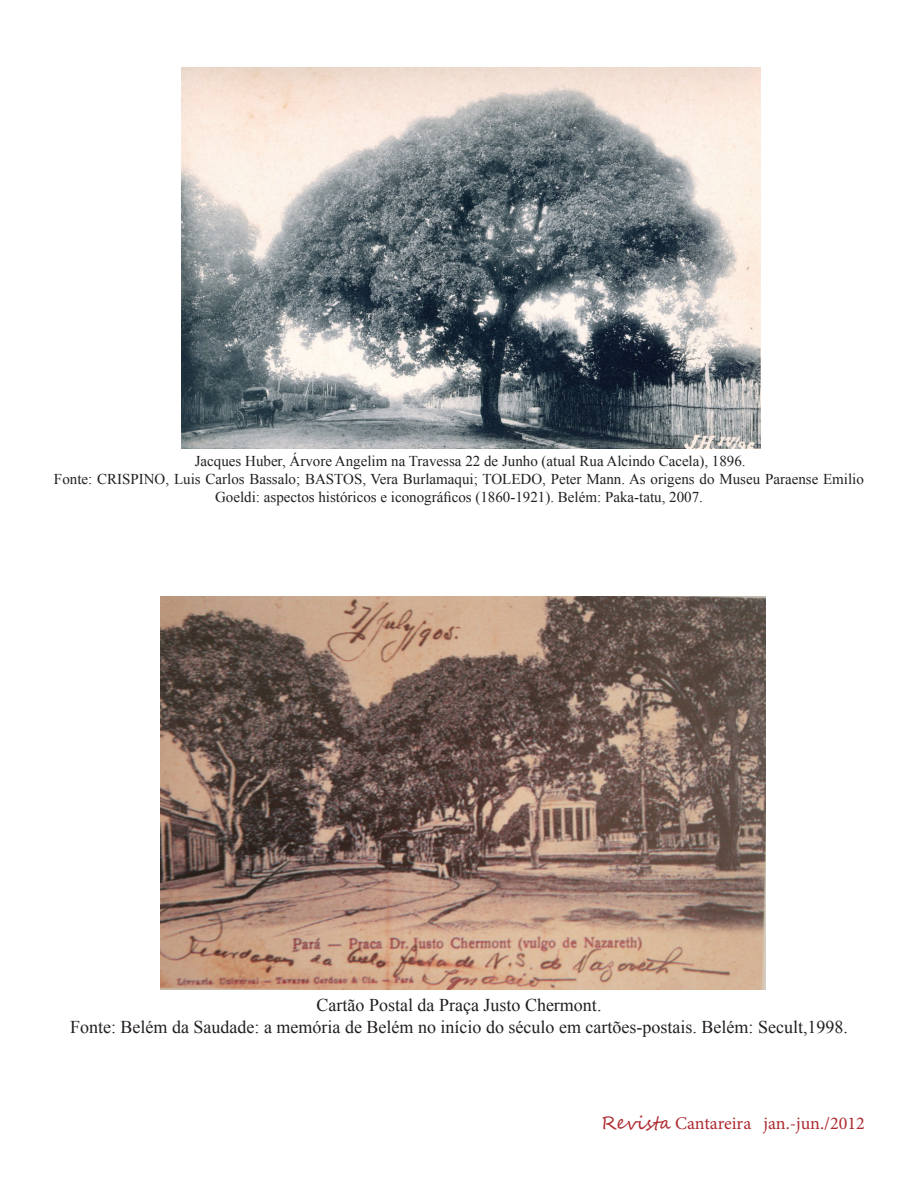
<style>
.page{position:relative;width:918px;height:1188px;background:#fff}
.page>*{position:absolute;margin:0;border:0;box-sizing:border-box;transform-origin:0 0}
.t1{font:18px/21.6px "Times New Roman";color:#231f20;text-align:center}
.t2{font:18px "Minion Pro";color:#ae2a30}
.t3{font:15px "Times New Roman";color:#231f20}
.s1{font-family:"Segoe Script"}
</style>
<div class="page">
<img style="left:182px;top:67px;width:578px;height:381px">
<img style="left:160px;top:596px;width:605px;height:394px">
<p class="t3" style="left:195px;top:451px;width:552px">Jacques Huber, Árvore Angelim na Travessa 22 de Junho (atual Rua Alcindo Cacela), 1896.</p>
<p class="t3" style="left:54px;top:469px;width:811px">Fonte: CRISPINO, Luis Carlos Bassalo; BASTOS, Vera Burlamaqui; TOLEDO, Peter Mann. As origens do Museu Paraense Emilio</p>
<p class="t3" style="left:215px;top:487px;width:489px">Goeldi: aspectos históricos e iconográficos (1860-1921). Belém: Paka-tatu, 2007.</p>
<p class="t1" style="left:70px;top:994px;width:779px">Cartão Postal da Praça Justo Chermont.<br>Fonte: Belém da Saudade: a memória de Belém no início do século em cartões-postais. Belém: Secult,1998.</p>
<p class="t2" style="left:601px;top:1112px;width:265px"><span class="s1">Revista</span> Cantareira jan.-jun./2012</p>
</div>
